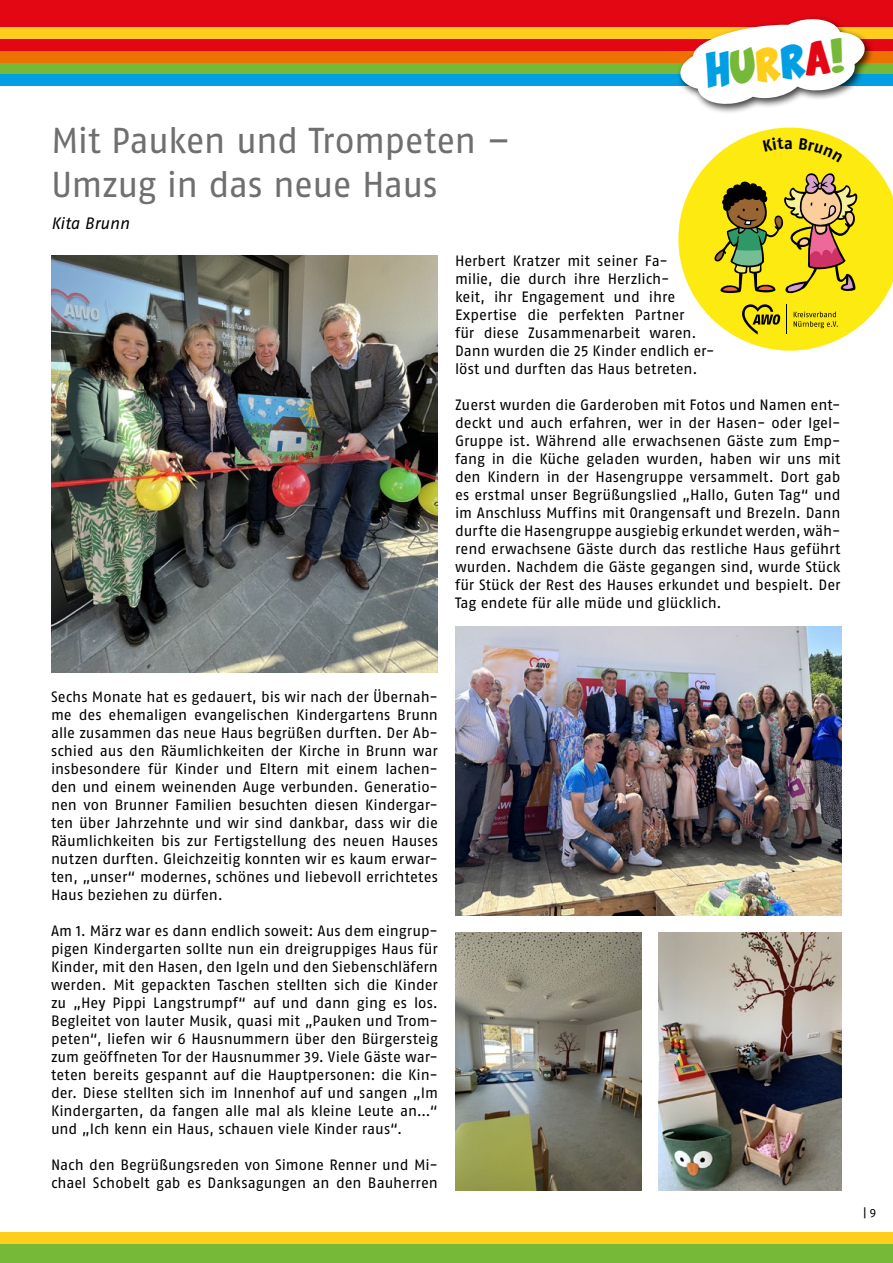
<style>
.page{position:relative;width:893px;height:1263px;background:#fff}
.page>*{position:absolute;margin:0;border:0;box-sizing:border-box;transform-origin:0 0}
.t1{font:36px "Fago No Lf";letter-spacing:-.02em;color:#706f6f}
.t2{font:23.1px "Comix Loud";color:#009fe3}
.t3{font:italic 16.5px "Fago No Lf";letter-spacing:-.005em;color:#000}
.t4{font:700 16.05px "Fago No";color:#000}
.t5{font:15px/18px "Fago No Lf";letter-spacing:-.005em;color:#000;text-align:justify}
.t6{font:12px "Fago No Lf";color:#000}
.s1{color:#76b837}
.s2{color:#ffcd1c}
.s3{color:#e30613}
</style>
<div class="page">
<svg style="left:678px;top:128px;width:215px;height:223px;fill:#fcea10"></svg>
<svg style="left:786px;top:305px;width:1px;height:29px"></svg>
<svg style="left:742px;top:304px;width:38px;height:31px"></svg>
<svg style="left:794px;top:312px;width:44px;height:16px"></svg>
<img style="left:455px;top:626px;width:387px;height:290px">
<img style="left:51px;top:255px;width:387px;height:417px">
<img style="left:455px;top:933px;width:186px;height:258px">
<img style="left:658px;top:933px;width:184px;height:258px">
<svg style="left:713px;top:172px;width:145px;height:121px;background:#beaa2c"></svg>
<div style="left:0;top:0;width:893px;height:56px;background:#e30613"></div>
<div style="left:0;top:74px;width:893px;height:12px;background:#009fe3"></div>
<div style="left:0;top:63px;width:893px;height:11px;background:#76b837"></div>
<div style="left:0;top:51px;width:893px;height:12px;background:#ee7203"></div>
<div style="left:0;top:28px;width:893px;height:11px;background:#ffcd1c"></div>
<div style="left:676px;top:16px;width:199px;height:98px;background:#000;opacity:.75"></div>
<svg style="left:679px;top:17px;width:186px;height:89px"></svg>
<div style="left:0;top:1244px;width:893px;height:19px;background:#76b837"></div>
<div style="left:0;top:1232px;width:893px;height:12px;background:#ffcd1c"></div>
<svg style="left:763px;top:137px;width:21px;height:15px"></svg>
<svg style="left:799px;top:138px;width:44px;height:25px"></svg>
<h1 class="t1" style="left:51px;top:121px;width:461px">Mit Pauken und Trompeten –</h1>
<h1 class="t1" style="left:51px;top:164px;width:388px">Umzug in das neue Haus</h1>
<p class="t3" style="left:51px;top:214px;width:80px">Kita Brunn</p>
<h2 class="t2" style="left:704px;top:60px;width:141px;rotate:-6deg">H<span class="s1">U</span><span class="s2">R</span>R<span class="s3">A</span><span class="s1">!</span></h2>
<p class="t4" style="left:784px;top:133px;width:10px">a</p>
<p class="t5" style="left:455px;top:252px;width:261px;text-align:left">Herbert Kratzer mit seiner Fa-<br>milie, die durch ihre Herzlich-<br>keit, ihr Engagement und ihre<br>Expertise die perfekten Partner<br>für diese Zusammenarbeit waren.<br>Dann wurden die 25 Kinder endlich er&shy;löst und durften das Haus betreten.</p>
<p class="t5" style="left:455px;top:396px;width:387px">Zuerst wurden die Garderoben mit Fotos und Namen ent&shy;deckt und auch erfahren, wer in der Hasen- oder Igel-Gruppe ist. Während alle erwachsenen Gäste zum Emp&shy;fang in die Küche geladen wurden, haben wir uns mit den Kindern in der Hasengruppe versammelt. Dort gab es erstmal unser Begrüßungslied „Hallo, Guten Tag“ und im Anschluss Muffins mit Orangensaft und Brezeln. Dann durfte die Hasengruppe ausgiebig erkundet werden, wäh&shy;rend erwachsene Gäste durch das restliche Haus geführt wurden. Nachdem die Gäste gegangen sind, wurde Stück für Stück der Rest des Hauses erkundet und bespielt. Der Tag endete für alle müde und glücklich.</p>
<p class="t5" style="left:51px;top:687px;width:388px">Sechs Monate hat es gedauert, bis wir nach der Übernah&shy;me des ehemaligen evangelischen Kindergartens Brunn alle zusammen das neue Haus begrüßen durften. Der Ab&shy;schied aus den Räumlichkeiten der Kirche in Brunn war insbesondere für Kinder und Eltern mit einem lachen&shy;den und einem weinenden Auge verbunden. Generatio&shy;nen von Brunner Familien besuchten diesen Kindergar&shy;ten über Jahrzehnte und wir sind dankbar, dass wir die Räumlichkeiten bis zur Fertigstellung des neuen Hauses nutzen durften. Gleichzeitig konnten wir es kaum erwar&shy;ten, „unser“ modernes, schönes und liebevoll errichtetes Haus beziehen zu dürfen.</p>
<p class="t5" style="left:51px;top:921px;width:388px">Am 1. März war es dann endlich soweit: Aus dem eingrup&shy;pigen Kindergarten sollte nun ein dreigruppiges Haus für Kinder, mit den Hasen, den Igeln und den Siebenschläfern werden. Mit gepackten Taschen stellten sich die Kinder zu „Hey Pippi Langstrumpf“ auf und dann ging es los.<br>Begleitet von lauter Musik, quasi mit „Pauken und Trom&shy;peten“, liefen wir 6 Hausnummern über den Bürgersteig zum geöffneten Tor der Hausnummer 39. Viele Gäste war&shy;teten bereits gespannt auf die Hauptpersonen: die Kin&shy;der. Diese stellten sich im Innenhof auf und sangen „Im Kindergarten, da fangen alle mal als kleine Leute an…“ und „Ich kenn ein Haus, schauen viele Kinder raus“.</p>
<p class="t5" style="left:51px;top:1155px;width:388px">Nach den Begrüßungsreden von Simone Renner und Mi&shy;chael Schobelt gab es Danksagungen an den Bauherren</p>
<p class="t6" style="left:863px;top:1206px;width:15px">| 9</p>
</div>
